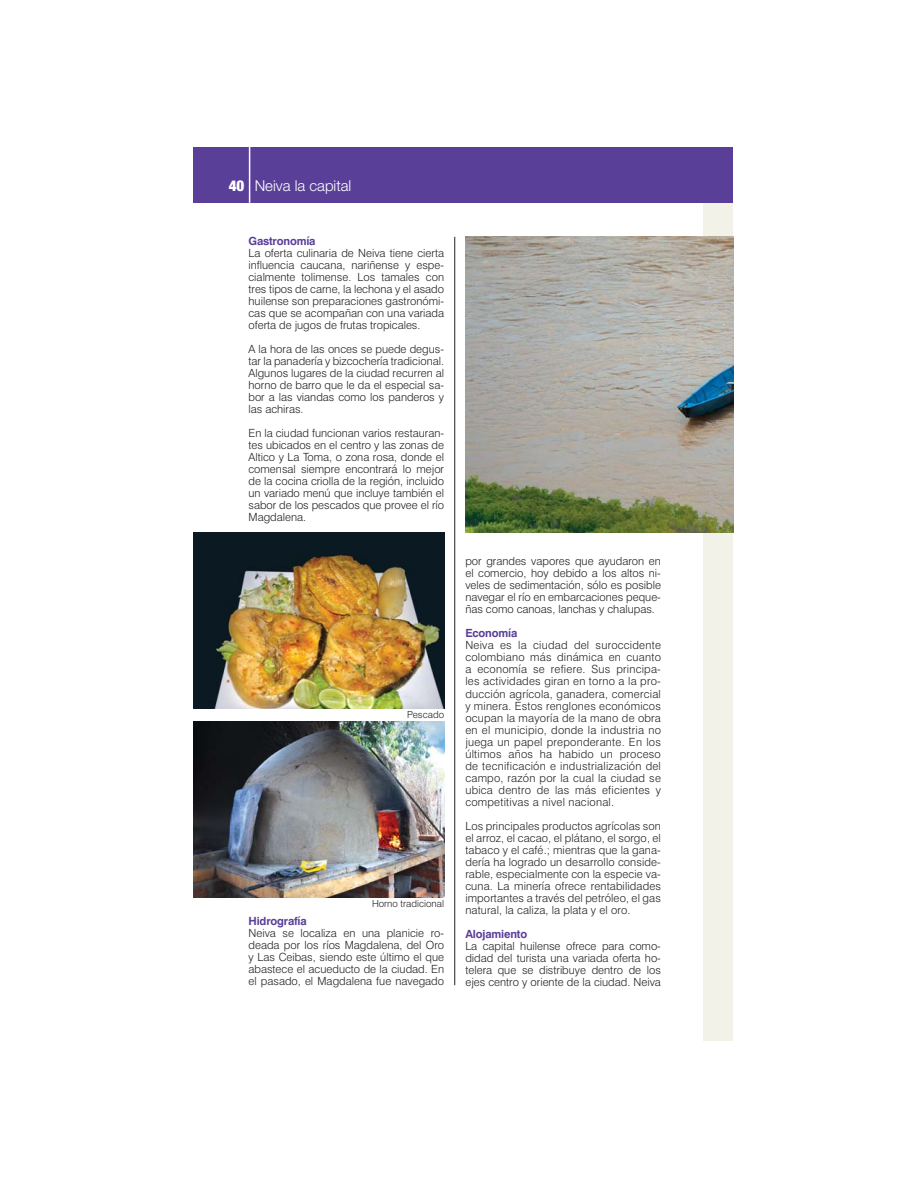
<style>
.page{position:relative;width:918px;height:1188px;background:#fff}
.page>*{position:absolute;margin:0;border:0;box-sizing:border-box;transform-origin:0 0}
.t1{font:300 15px "Helvetica Neue";color:#fff}
.t2{font:900 condensed 15px "Helvetica Neue";color:#fff}
.t3{font:300 11.25px/12px "Swiss 721 BT";color:#231f20;text-align:justify}
.t4{font:700 11.25px "Swiss 721 BT";letter-spacing:-.015em;color:#5a3f99}
.t5{font:300 9.75px "Swiss 721 BT";color:#231f20}
</style>
<div class="page">
<div style="left:703px;top:203px;width:30px;height:837px;background:#f3f2e9"></div>
<div style="left:703px;top:148px;width:30px;height:55px;background:#5a3f99"></div>
<img style="left:465px;top:237px;width:268px;height:295px">
<div style="left:193px;top:148px;width:510px;height:55px;background:#5a3f99"></div>
<hr style="left:249px;top:140px;width:1px;height:63px;background:#fff">
<hr style="left:454px;top:237px;width:1px;height:748px;background:#231f20">
<img style="left:193px;top:533px;width:251px;height:176px">
<img style="left:193px;top:722px;width:251px;height:176px">
<h1 class="t2" style="left:229px;top:181px;width:17px">40</h1>
<h1 class="t1" style="left:255px;top:181px;width:98px">Neiva la capital</h1>
<p class="t4" style="left:249px;top:237px;width:69px">Gastronomía</p>
<p class="t3" style="left:249px;top:249px;width:197px">La oferta culinaria de Neiva tiene cierta influencia caucana, nariñense y espe&shy;cialmente tolimense. Los tamales con tres tipos de carne, la lechona y el asado huilense son preparaciones gastronómi&shy;cas que se acompañan con una variada oferta de jugos de frutas tropicales.</p>
<p class="t3" style="left:249px;top:345px;width:197px">A la hora de las onces se puede degus&shy;tar la panadería y bizcochería tradicional.<br>Algunos lugares de la ciudad recurren al horno de barro que le da el especial sa&shy;bor a las viandas como los panderos y las achiras.</p>
<p class="t3" style="left:249px;top:429px;width:197px">En la ciudad funcionan varios restauran&shy;tes ubicados en el centro y las zonas de Altico y La Toma, o zona rosa, donde el comensal siempre encontrará lo mejor de la cocina criolla de la región, incluido un variado menú que incluye también el sabor de los pescados que provee el río Magdalena.</p>
<p class="t5" style="left:407px;top:711px;width:38px">Pescado</p>
<p class="t5" style="left:372px;top:900px;width:74px">Horno tradicional</p>
<p class="t3" style="left:249px;top:928px;width:197px">Neiva se localiza en una planicie ro&shy;deada por los ríos Magdalena, del Oro y Las Ceibas, siendo este último el que abastece el acueducto de la ciudad. En el pasado, el Magdalena fue navegado</p>
<p class="t3" style="left:465px;top:557px;width:197px">por grandes vapores que ayudaron en el comercio, hoy debido a los altos ni&shy;veles de sedimentación, sólo es posible navegar el río en embarcaciones peque&shy;ñas como canoas, lanchas y chalupas.</p>
<p class="t4" style="left:465px;top:629px;width:54px">Economía</p>
<p class="t3" style="left:465px;top:641px;width:197px">Neiva es la ciudad del suroccidente colombiano más dinámica en cuanto a economía se refiere. Sus principa&shy;les actividades giran en torno a la pro&shy;ducción agrícola, ganadera, comercial y minera. Estos renglones económicos ocupan la mayoría de la mano de obra en el municipio, donde la industria no juega un papel preponderante. En los últimos años ha habido un proceso de tecnificación e industrialización del campo, razón por la cual la ciudad se ubica dentro de las más eficientes y competitivas a nivel nacional.</p>
<p class="t3" style="left:465px;top:821px;width:197px">Los principales productos agrícolas son el arroz, el cacao, el plátano, el sorgo, el tabaco y el café.; mientras que la gana&shy;dería ha logrado un desarrollo conside&shy;rable, especialmente con la especie va&shy;cuna. La minería ofrece rentabilidades importantes a través del petróleo, el gas natural, la caliza, la plata y el oro.</p>
<p class="t4" style="left:465px;top:929px;width:63px">Alojamiento</p>
<p class="t3" style="left:465px;top:941px;width:197px">La capital huilense ofrece para como&shy;didad del turista una variada oferta ho&shy;telera que se distribuye dentro de los ejes centro y oriente de la ciudad. Neiva</p>
</div>
